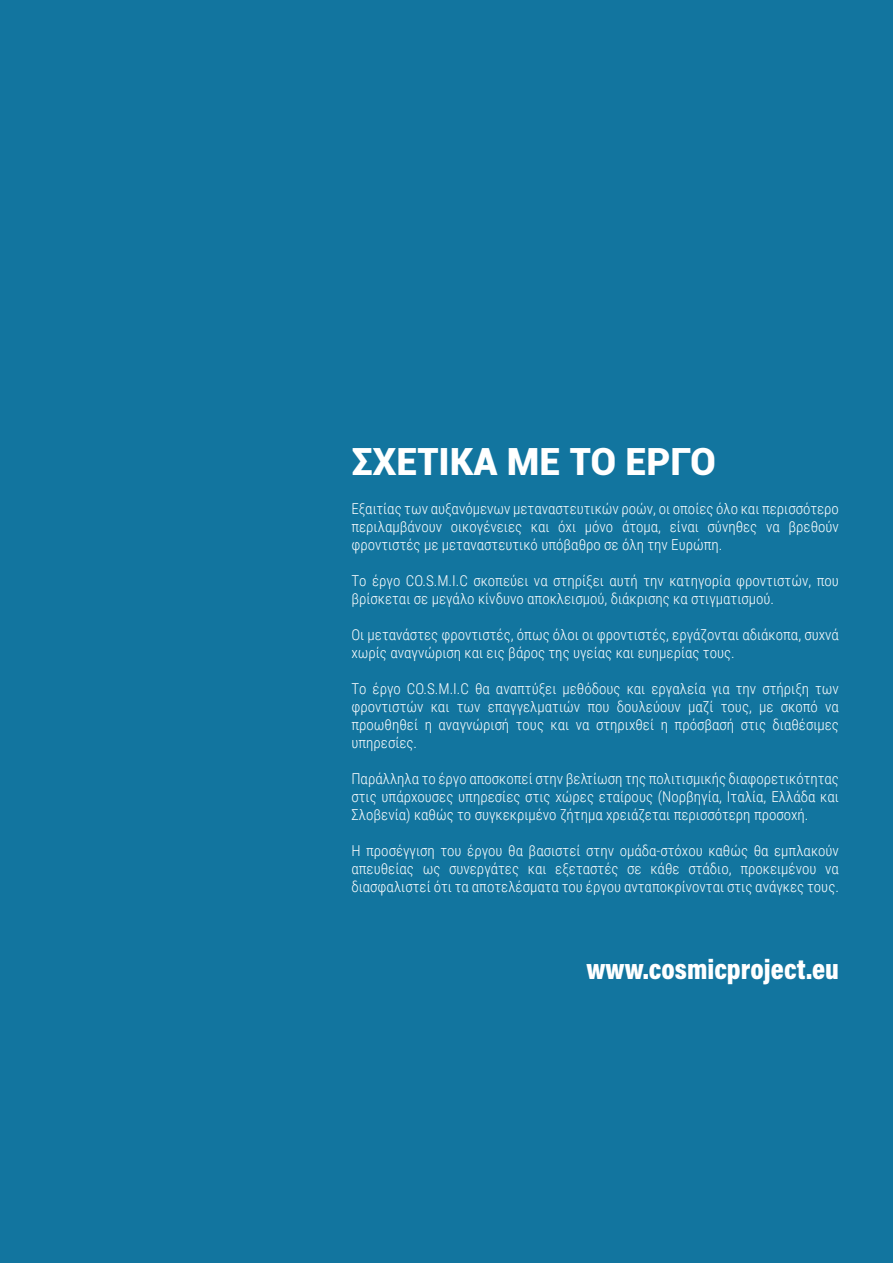
<style>
.page{position:relative;width:893px;height:1263px;background:#12759f}
.page>*{position:absolute;margin:0;border:0;box-sizing:border-box;transform-origin:0 0}
.t1{font:900 37.5px "Roboto";color:#fff}
.t2{font:28.5px "Acumin Variable Concept";color:#fff}
.t3{font:300 15px/18px "Roboto Condensed";color:#fff;text-align:justify}
</style>
<div class="page">
<h1 class="t1" style="left:351px;top:435px;width:366px">ΣΧΕΤΙΚΑ ΜΕ ΤΟ ΕΡΓΟ</h1>
<p class="t3" style="left:351px;top:499px;width:489px">Εξαιτίας των αυξανόμενων μεταναστευτικών ροών, οι οποίες όλο και περισσότερο περιλαμβάνουν οικογένειες και όχι μόνο άτομα, είναι σύνηθες να βρεθούν φροντιστές με μεταναστευτικό υπόβαθρο σε όλη την Ευρώπη.</p>
<p class="t3" style="left:351px;top:571px;width:489px">Το έργο CO.S.M.I.C σκοπεύει να στηρίξει αυτή την κατηγορία φροντιστών, που βρίσκεται σε μεγάλο κίνδυνο αποκλεισμού, διάκρισης κα στιγματισμού.</p>
<p class="t3" style="left:351px;top:625px;width:489px">Οι μετανάστες φροντιστές, όπως όλοι οι φροντιστές, εργάζονται αδιάκοπα, συχνά χωρίς αναγνώριση και εις βάρος της υγείας και ευημερίας τους.</p>
<p class="t3" style="left:351px;top:679px;width:489px">Το έργο CO.S.M.I.C θα αναπτύξει μεθόδους και εργαλεία για την στήριξη των φροντιστών και των επαγγελματιών που δουλεύουν μαζί τους, με σκοπό να προωθηθεί η αναγνώρισή τους και να στηριχθεί η πρόσβασή στις διαθέσιμες υπηρεσίες.</p>
<p class="t3" style="left:351px;top:769px;width:489px">Παράλληλα το έργο αποσκοπεί στην βελτίωση της πολιτισμικής διαφορετικότητας στις υπάρχουσες υπηρεσίες στις χώρες εταίρους (Νορβηγία, Ιταλία, Ελλάδα και Σλοβενία) καθώς το συγκεκριμένο ζήτημα χρειάζεται περισσότερη προσοχή.</p>
<p class="t3" style="left:351px;top:841px;width:489px">Η προσέγγιση του έργου θα βασιστεί στην ομάδα-στόχου καθώς θα εμπλακούν απευθείας ως συνεργάτες και εξεταστές σε κάθε στάδιο, προκειμένου να διασφαλιστεί ότι τα αποτελέσματα του έργου ανταποκρίνονται στις ανάγκες τους.</p>
<h2 class="t2" style="left:586px;top:949px;width:254px">www.cosmicproject.eu</h2>
</div>
